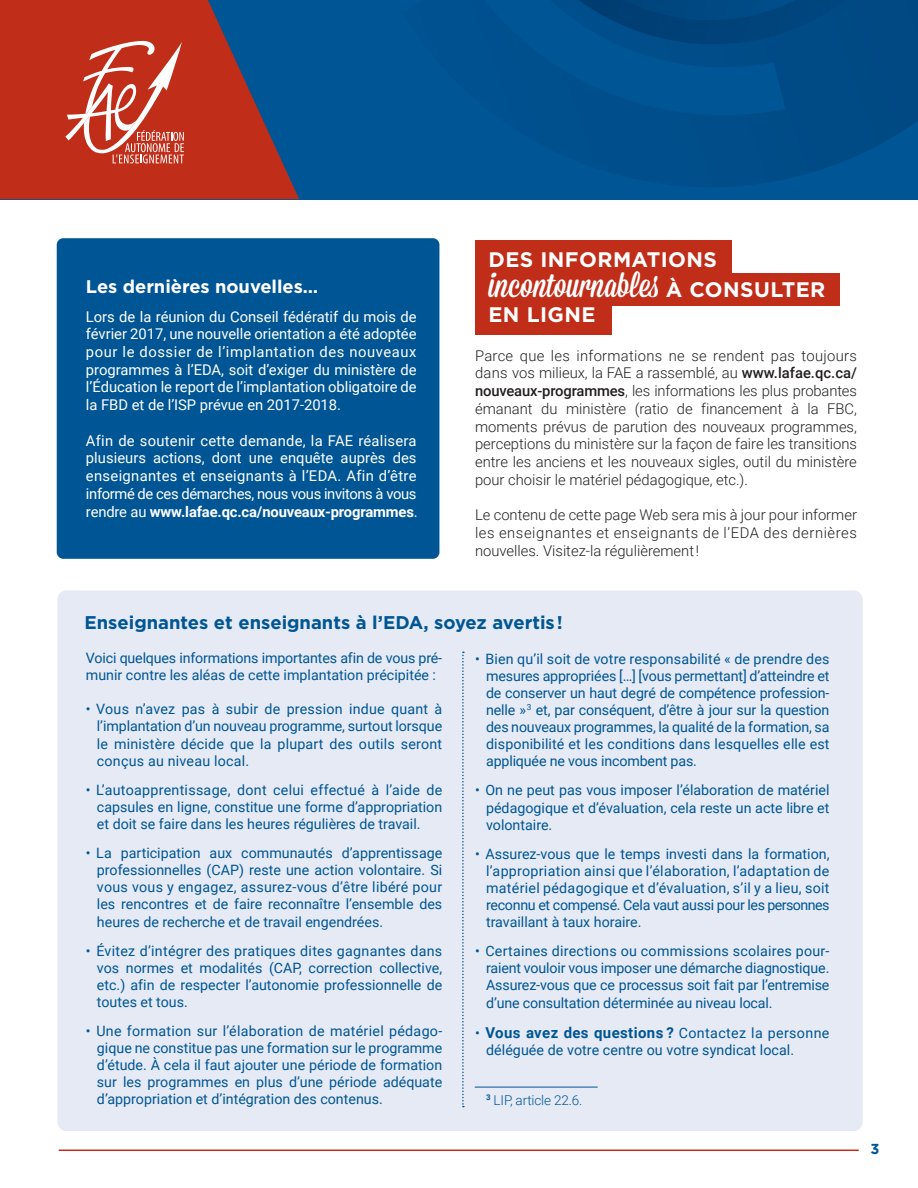
<style>
.page{position:relative;width:918px;height:1188px;background:#fff}
.page>*{position:absolute;margin:0;border:0;box-sizing:border-box;transform-origin:0 0}
.t1{font:34.5px "Mission Script";color:#fff}
.t2{font:700 21px "Gotham";letter-spacing:.02em;color:#fff}
.t3{font:700 18.45px "Gotham";color:#005595}
.t4{font:700 18.3px "Gotham";color:#fff}
.t5{font:700 15px "Roboto";letter-spacing:.025em;color:#005595}
.t6{font:300 14.85px/17.7px "Roboto";color:#231f20;text-align:justify}
.t7{font:14.85px/17.7px "Roboto";color:#fff;text-align:justify}
.t8{font:700 14.55px "Gotham";color:#005595}
.t9{font:14.25px/17.1px "Roboto";color:#005595;text-align:justify}
.t10{font:300 13.5px "Roboto";letter-spacing:-.01em;color:#005595}
.s1{font-weight:700}
.s2{font-family:"Gotham";font-weight:700;font-size:21px}
.s3{font-weight:500}
.s4{font-weight:400;font-size:14.25px}
</style>
<div class="page">
<div style="left:0;top:0;width:918px;height:199px;background:#005595"></div>
<svg style="left:0;top:0;width:299px;height:199px;fill:#c02d19"></svg>
<svg style="left:65px;top:41px;width:119px;height:122px;background:#ce5d4e"></svg>
<svg style="left:644px;top:0;width:274px;height:187px"></svg>
<img style="left:578px;top:0;width:268px;height:44px">
<div style="left:57px;top:590px;width:805px;height:541px;background:#e5eaf4;border-radius:9px"></div>
<div style="left:475px;top:240px;width:256px;height:39px;background:#c02d19"></div>
<div style="left:475px;top:273px;width:364px;height:32px;background:#c02d19"></div>
<div style="left:475px;top:290px;width:136px;height:45px;background:#c02d19"></div>
<hr style="left:59px;top:1149px;width:799px;height:2px;background:#c02d19">
<div style="left:57px;top:238px;width:382px;height:321px;background:#005595;border-radius:7px"></div>
<svg style="left:462px;top:651px;width:2px;height:456px"></svg>
<hr style="left:475px;top:1087px;width:122px;height:1px;background:#005595">
<p class="t4" style="left:86px;top:276px;width:234px">Les dernières nouvelles…</p>
<p class="t7" style="left:86px;top:307px;width:332px">Lors de la réunion du Conseil fédératif du mois de février 2017, une nouvelle orientation a été adoptée pour le dossier de l’implantation des nouveaux programmes à l’EDA, soit d’exiger du ministère de l’Éducation le report de l’implantation obligatoire de la FBD et de l’ISP prévue en 2017-2018.</p>
<p class="t7" style="left:86px;top:431px;width:333px">Afin de soutenir cette demande, la FAE réalisera plusieurs actions, dont une enquête auprès des enseignantes et enseignants à l’EDA. Afin d’être informé de ces démarches, nous vous invitons à vous rendre au <span class="s1">www.lafae.qc.ca/nouveaux-programmes</span>.</p>
<h2 class="t2" style="left:488px;top:248px;width:230px">DES INFORMATIONS</h2>
<h1 class="t1" style="left:489px;top:264px;width:338px">incontournables <span class="s2">À CONSULTER</span></h1>
<h2 class="t2" style="left:488px;top:302px;width:109px">EN LIGNE</h2>
<p class="t6" style="left:475px;top:346px;width:383px">Parce que les informations ne se rendent pas toujours dans vos milieux, la FAE a rassemblé, au <span class="s3">www.lafae.qc.ca/ nouveaux-programmes</span>, les informations les plus probantes émanant du ministère (ratio de financement à la FBC, moments prévus de parution des nouveaux programmes, perceptions du ministère sur la façon de faire les transitions entre les anciens et les nouveaux sigles, outil du ministère pour choisir le matériel pédagogique, etc.).</p>
<p class="t6" style="left:475px;top:505px;width:383px">Le contenu de cette page Web sera mis à jour pour informer les enseignantes et enseignants de l’EDA des dernières nouvelles. Visitez-la régulièrement!</p>
<p class="t3" style="left:84px;top:611px;width:480px">Enseignantes et enseignants à l’EDA, soyez avertis!</p>
<p class="t9" style="left:86px;top:649px;width:358px">Voici quelques informations importantes afin de vous pré&shy;munir contre les aléas de cette implantation précipitée :</p>
<p class="t9" style="left:97px;top:700px;width:347px;text-indent:-11px">• Vous n’avez pas à subir de pression indue quant à l’implantation d’un nouveau programme, surtout lorsque le ministère décide que la plupart des outils seront conçus au niveau local.</p>
<p class="t9" style="left:97px;top:780px;width:347px;text-indent:-11px">• L’autoapprentissage, dont celui effectué à l’aide de capsules en ligne, constitue une forme d’appropriation et doit se faire dans les heures régulières de travail.</p>
<p class="t9" style="left:97px;top:844px;width:347px;text-indent:-11px">• La participation aux communautés d’apprentissage professionnelles (CAP) reste une action volontaire. Si vous vous y engagez, assurez-vous d’être libéré pour les rencontres et de faire reconnaître l’ensemble des heures de recherche et de travail engendrées.</p>
<p class="t9" style="left:97px;top:941px;width:347px;text-indent:-11px">• Évitez d’intégrer des pratiques dites gagnantes dans vos normes et modalités (CAP, correction collective, etc.) afin de respecter l’autonomie professionnelle de toutes et tous.</p>
<p class="t9" style="left:97px;top:1022px;width:347px;text-indent:-11px">• Une formation sur l’élaboration de matériel pédago&shy;gique ne constitue pas une formation sur le programme d’étude. À cela il faut ajouter une période de formation sur les programmes en plus d’une période adéquate d’appropriation et d’intégration des contenus.</p>
<p class="t9" style="left:486px;top:649px;width:345px;text-indent:-11px">• Bien qu’il soit de votre responsabilité « de prendre des mesures appropriées […] [vous permettant] d’atteindre et de conserver un haut degré de compétence profession&shy;nelle »<sup>3</sup> et, par conséquent, d’être à jour sur la question des nouveaux programmes, la qualité de la formation, sa disponibilité et les conditions dans lesquelles elle est appliquée ne vous incombent pas.</p>
<p class="t9" style="left:486px;top:781px;width:345px;text-indent:-11px">• On ne peut pas vous imposer l’élaboration de matériel pédagogique et d’évaluation, cela reste un acte libre et volontaire.</p>
<p class="t9" style="left:486px;top:844px;width:345px;text-indent:-11px">• Assurez-vous que le temps investi dans la formation, l’appropriation ainsi que l’élaboration, l’adaptation de matériel pédagogique et d’évaluation, s’il y a lieu, soit reconnu et compensé. Cela vaut aussi pour les personnes travaillant à taux horaire.</p>
<p class="t9" style="left:486px;top:942px;width:345px;text-indent:-11px">• Certaines directions ou commissions scolaires pour&shy;raient vouloir vous imposer une démarche diagnostique.<br>Assurez-vous que ce processus soit fait par l’entremise d’une consultation déterminée au niveau local.</p>
<p class="t5" style="left:475px;top:1021px;width:356px"><span class="s4">•</span> Vous avez des questions ? <span class="s4">Contactez la personne</span></p>
<p class="t9" style="left:486px;top:1040px;width:309px">déléguée de votre centre ou votre syndicat local.</p>
<p class="t10" style="left:486px;top:1090px;width:98px"><sup>3</sup> LIP, article 22.6.</p>
<p class="t8" style="left:870px;top:1140px;width:10px">3</p>
</div>
